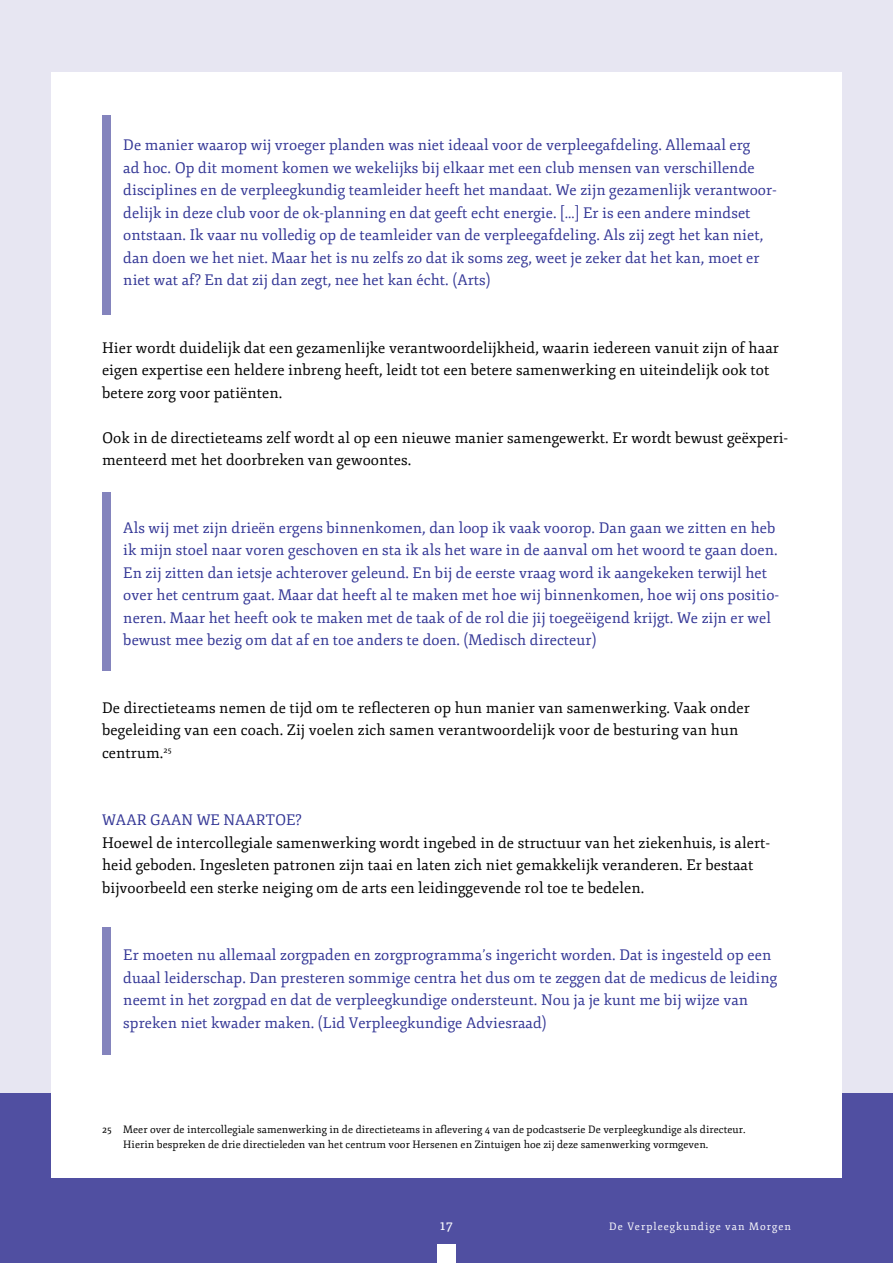
<style>
.page{position:relative;width:893px;height:1263px;background:#e7e6f2}
.page>*{position:absolute;margin:0;border:0;box-sizing:border-box;transform-origin:0 0}
.citaat_paars{font:15px/22.5px "Fjord One";letter-spacing:.005em;color:#323595}
.tekst{font:15px/22.5px "Fjord One";letter-spacing:.005em;color:#000}
.sub-_en_tussenkopje{font:15px "Fjord One";letter-spacing:.005em;color:#323595}
.t1{font:15px "Fjord One";color:#fff}
.voetnoot{font:10.5px/15px "Fjord One";letter-spacing:.005em;color:#000}
.t2{font:10.5px "Fjord One";letter-spacing:.1em;color:#fff}
</style>
<div class="page">
<div style="left:0;top:1093px;width:893px;height:170px;background:#504fa1"></div>
<div style="left:51px;top:72px;width:791px;height:1106px;background:#fff"></div>
<div style="left:437px;top:1244px;width:19px;height:19px;background:#fff"></div>
<div style="left:102px;top:927px;width:9px;height:127px;background:#8484bd"></div>
<div style="left:102px;top:492px;width:9px;height:179px;background:#8484bd"></div>
<div style="left:102px;top:115px;width:9px;height:200px;background:#8484bd"></div>
<p class="citaat_paars" style="left:123px;top:134px;width:655px">De manier waarop wij vroeger planden was niet ideaal voor de verpleegafdeling. Allemaal erg<br>ad hoc. Op dit moment komen we wekelijks bij elkaar met een club mensen van verschillende disciplines en de verpleegkundig teamleider heeft het mandaat. We zijn gezamenlijk verantwoor&shy;delijk in deze club voor de ok-planning en dat geeft echt energie. […] Er is een andere mindset ontstaan. Ik vaar nu volledig op de teamleider van de verpleegafdeling. Als zij zegt het kan niet, dan doen we het niet. Maar het is nu zelfs zo dat ik soms zeg, weet je zeker dat het kan, moet er niet wat af? En dat zij dan zegt, nee het kan écht. (Arts)</p>
<p class="tekst" style="left:102px;top:336px;width:678px">Hier wordt duidelijk dat een gezamenlijke verantwoordelijkheid, waarin iedereen vanuit zijn of haar eigen expertise een heldere inbreng heeft, leidt tot een betere samenwerking en uiteindelijk ook tot betere zorg voor patiënten.</p>
<p class="tekst" style="left:102px;top:426px;width:688px">Ook in de directieteams zelf wordt al op een nieuwe manier samengewerkt. Er wordt bewust geëxperi&shy;menteerd met het doorbreken van gewoontes.</p>
<p class="citaat_paars" style="left:123px;top:516px;width:657px">Als wij met zijn drieën ergens binnenkomen, dan loop ik vaak voorop. Dan gaan we zitten en heb ik mijn stoel naar voren geschoven en sta ik als het ware in de aanval om het woord te gaan doen.<br>En zij zitten dan ietsje achterover geleund. En bij de eerste vraag word ik aangekeken terwijl het over het centrum gaat. Maar dat heeft al te maken met hoe wij binnenkomen, hoe wij ons positio&shy;neren. Maar het heeft ook te maken met de taak of de rol die jij toegeëigend krijgt. We zijn er wel bewust mee bezig om dat af en toe anders te doen. (Medisch directeur)</p>
<p class="tekst" style="left:102px;top:696px;width:649px">De directieteams nemen de tijd om te reflecteren op hun manier van samenwerking. Vaak onder begeleiding van een coach. Zij voelen zich samen verantwoordelijk voor de besturing van hun centrum.<sup>25</sup></p>
<p class="sub-_en_tussenkopje" style="left:102px;top:811px;width:201px">WAAR GAAN WE NAARTOE?</p>
<p class="tekst" style="left:102px;top:831px;width:670px">Hoewel de intercollegiale samenwerking wordt ingebed in de structuur van het ziekenhuis, is alert&shy;heid geboden. Ingesleten patronen zijn taai en laten zich niet gemakkelijk veranderen. Er bestaat bijvoorbeeld een sterke neiging om de arts een leidinggevende rol toe te bedelen.</p>
<p class="citaat_paars" style="left:123px;top:944px;width:655px">Er moeten nu allemaal zorgpaden en zorgprogramma’s ingericht worden. Dat is ingesteld op een duaal leiderschap. Dan presteren sommige centra het dus om te zeggen dat de medicus de leiding neemt in het zorgpad en dat de verpleegkundige ondersteunt. Nou ja je kunt me bij wijze van spreken niet kwader maken. (Lid Verpleegkundige Adviesraad)</p>
<p class="voetnoot" style="left:123px;top:1122px;width:624px;text-indent:-21px">25 Meer over de intercollegiale samenwerking in de directieteams in aflevering 4 van de podcastserie De verpleegkundige als directeur.<br>Hierin bespreken de drie directieleden van het centrum voor Hersenen en Zintuigen hoe zij deze samenwerking vormgeven.</p>
<p class="t1" style="left:440px;top:1216px;width:15px">17</p>
<p class="t2" style="left:609px;top:1220px;width:183px">De Verpleegkundige van Morgen</p>
</div>
